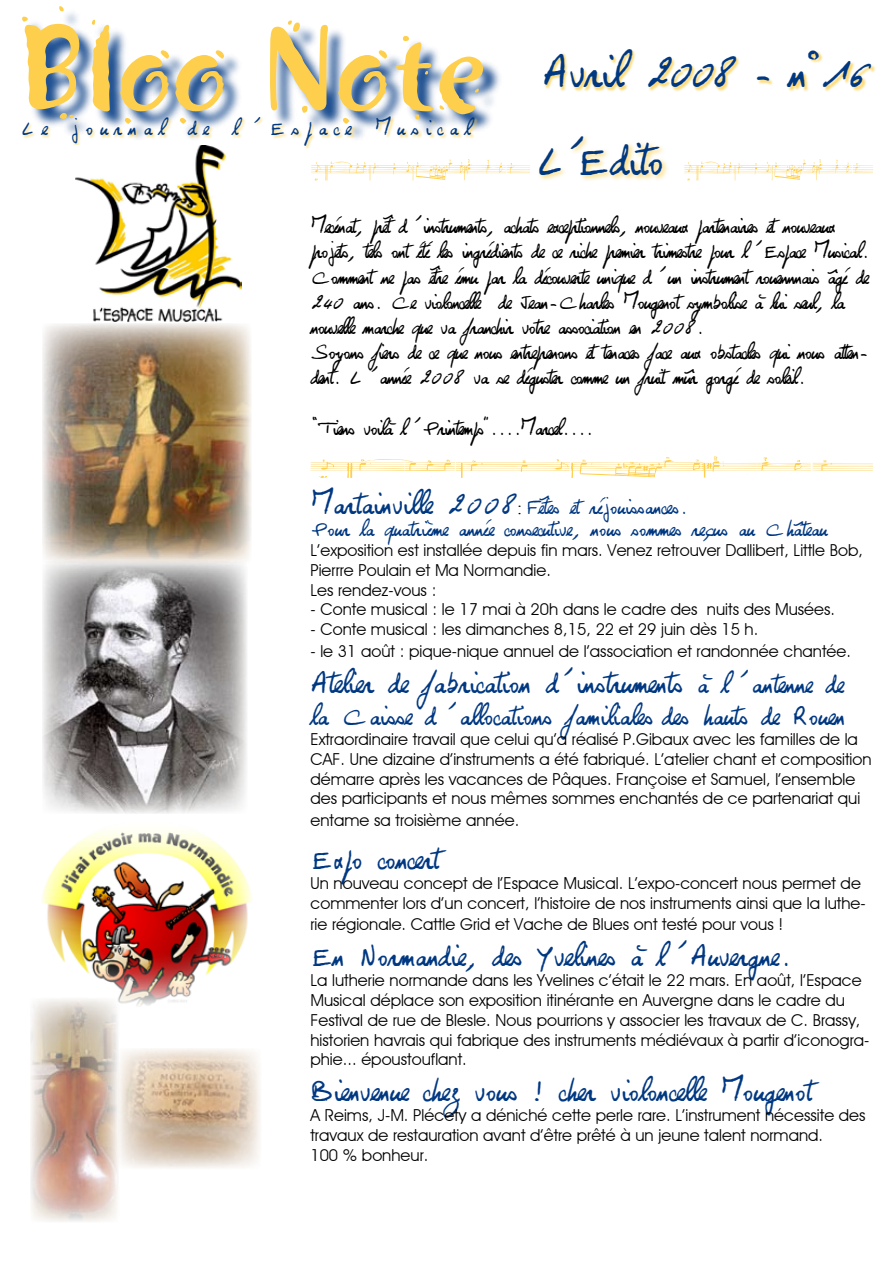
<style>
.page{position:relative;width:893px;height:1263px;background:#fff}
.page>*{position:absolute;margin:0;border:0;box-sizing:border-box;transform-origin:0 0}
.t1{font:45px "Georges";letter-spacing:-.05em;color:#003882}
.t2{font:45px "Georges";color:#003882}
.t3{font:30px "Georges";color:#003882}
.t4{font:27px "Georges";color:#003882}
.t5{font:21px/25.2px "Georges";letter-spacing:-.05em;color:#000}
.t6{font:21px/22.5px "Georges";color:#003882}
.t7{font:21px "Georges";letter-spacing:.325em;color:#003882}
.t8{font:16.5px/19.8px "Advantage";color:#000}
.s1{font-size:30px}
.s2{font-family:"Times New Roman";font-size:18px;color:#000}
.s3{font-size:27px}
</style>
<div class="page">
<svg style="left:311px;top:159px;width:219px;height:21px"></svg>
<div style="left:536px;top:133px;width:133px;height:49px;background:#fecf4c;opacity:.82"></div>
<svg style="left:684px;top:159px;width:189px;height:21px"></svg>
<div style="left:24px;top:8px;width:479px;height:135px;background:#003882;opacity:.89"></div>
<svg style="left:22px;top:6px;width:461px;height:118px"></svg>
<div style="left:22px;top:116px;width:458px;height:35px;background:#fecf4c;opacity:.76"></div>
<img style="left:76px;top:145px;width:166px;height:177px">
<svg style="left:310px;top:456px;width:563px;height:22px"></svg>
<div style="left:544px;top:49px;width:332px;height:43px;background:#fecf4c;opacity:.76"></div>
<img style="left:119px;top:1048px;width:141px;height:120px">
<img style="left:42px;top:563px;width:205px;height:251px">
<img style="left:41px;top:830px;width:211px;height:176px">
<img style="left:43px;top:323px;width:208px;height:240px">
<img style="left:30px;top:998px;width:89px;height:223px">
<p class="t7" style="left:21px;top:116px;width:450px">Le journal de l’Espace Musical</p>
<h1 class="t1" style="left:542px;top:45px;width:331px">Avril 2008 - n°16</h1>
<h1 class="t2" style="left:536px;top:133px;width:129px">L’Edito</h1>
<p class="t5" style="left:310px;top:213px;width:561px">Mecénat, prêt d’instruments, achats exceprtionnels, nouveaux partenaires et nouveaux projets, tels ont été les ingrédients de ce riche premier trimestre pour l’Espace Musical.<br>Comment ne pas être ému par la découverte unique d’un instrument rouennnais âgé de 240 ans. Ce violoncelle de Jean-Charles Mougenot symbolise à lui seul, la nouvelle marche que va franchir votre association en 2008.<br>Soyons fiers de ce que nous entreprenons et tenaces face aux obstacles qui nous atten&shy;dent. L’année 2008 va se déguster comme un fruit mûr gorgé de soleil.</p>
<p class="t5" style="left:310px;top:415px;width:284px">«Tiens voilà l’Printemps»....Marcel....</p>
<p class="t6" style="left:310px;top:495px;width:518px"><span class="s1">Martainville 2008</span><span class="s2">:</span> Fêtes et réjouissances.<br>Pour la quatrième année consecutive, nous sommes reçus au Château</p>
<p class="t8" style="left:310px;top:540px;width:554px">L’exposition est installée depuis fin mars. Venez retrouver Dallibert, Little Bob,<br>Pierrre Poulain et Ma Normandie.<br>Les rendez-vous :</p>
<p class="t8" style="left:310px;top:599px;width:526px">- Conte musical : le 17 mai à 20h dans le cadre des nuits des Musées.</p>
<p class="t8" style="left:310px;top:619px;width:449px">- Conte musical : les dimanches 8,15, 22 et 29 juin dès 15 h.</p>
<p class="t8" style="left:310px;top:641px;width:542px">- le 31 août : pique-nique annuel de l’association et randonnée chantée.</p>
<h2 class="t3" style="left:310px;top:665px;width:534px">Atelier de fabrication d’instruments <span class="s3">à l’antenne de</span></h2>
<h3 class="t4" style="left:310px;top:700px;width:536px">la Caisse d’allocations familiales des hauts de Rouen</h3>
<p class="t8" style="left:310px;top:729px;width:563px">Extraordinaire travail que celui qu’a réalisé P.Gibaux avec les familles de la CAF. Une dizaine d’instruments a été fabriqué. L’atelier chant et composition démarre après les vacances de Pâques. Françoise et Samuel, l’ensemble des participants et nous mêmes sommes enchantés de ce partenariat qui</p>
<p class="t8" style="left:310px;top:810px;width:210px">entame sa troisième année.</p>
<h2 class="t3" style="left:310px;top:841px;width:129px">Expo concert</h2>
<p class="t8" style="left:310px;top:873px;width:557px">Un nouveau concept de l’Espace Musical. L’expo-concert nous permet de commenter lors d’un concert, l’histoire de nos instruments ainsi que la luthe-</p>
<p class="t8" style="left:310px;top:914px;width:474px">rie régionale. Cattle Grid et Vache de Blues ont testé pour vous !</p>
<h2 class="t3" style="left:310px;top:938px;width:482px">En Normandie, des Yvelines à l’Auvergne.</h2>
<p class="t8" style="left:310px;top:970px;width:560px">La lutherie normande dans les Yvelines c’était le 22 mars. En août, l’Espace Musical déplace son exposition itinérante en Auvergne dans le cadre du Festival de rue de Blesle. Nous pourrions y associer les travaux de C. Brassy, historien havrais qui fabrique des instruments médiévaux à partir d’iconogra&shy;phie... époustouflant.</p>
<h2 class="t3" style="left:310px;top:1073px;width:502px">Bienvenue chez vous ! cher violoncelle Mougenot</h2>
<p class="t8" style="left:310px;top:1105px;width:557px">A Reims, J-M. Plécety a déniché cette perle rare. L’instrument nécessite des travaux de restauration avant d’être prêté à un jeune talent normand.<br>100 % bonheur.</p>
</div>
